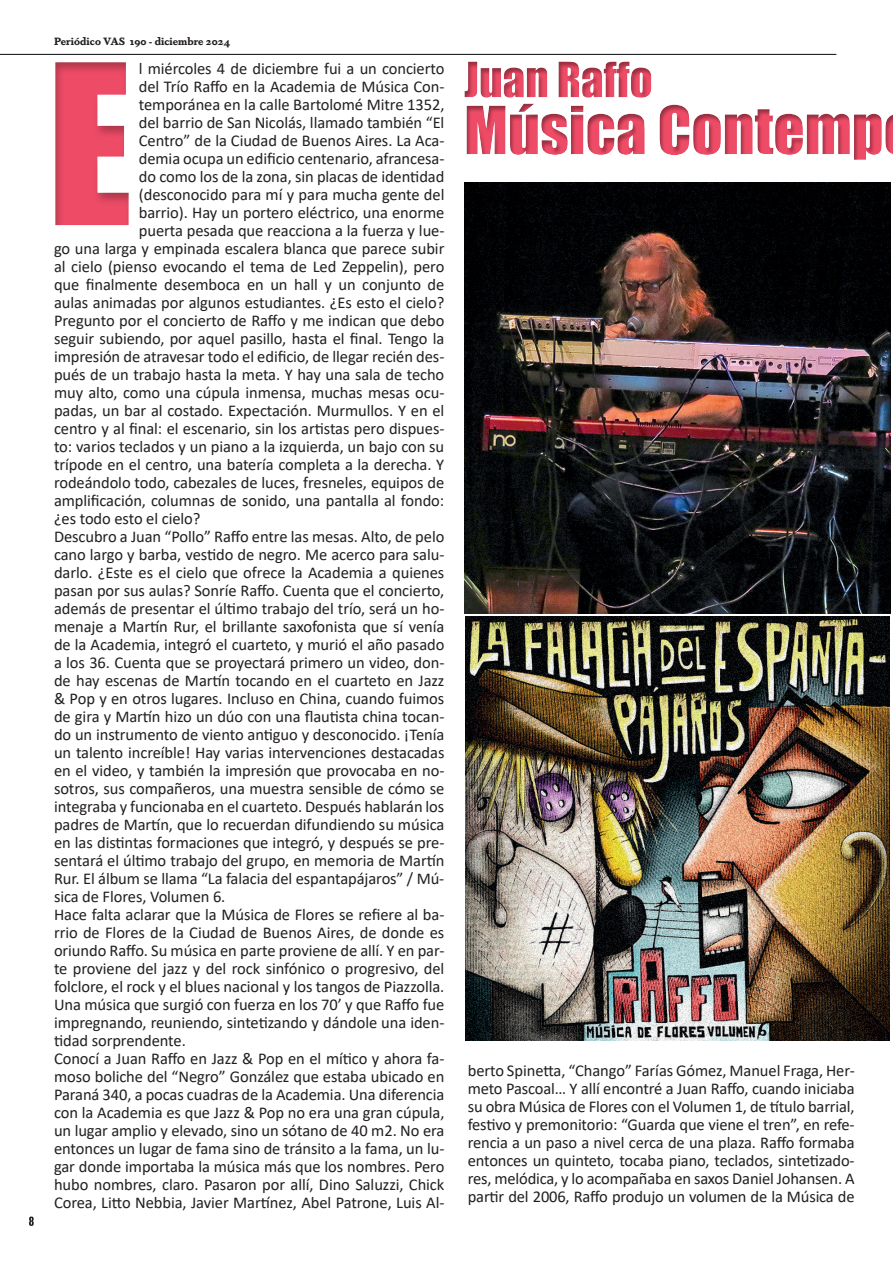
<style>
.page{position:relative;width:893px;height:1263px;background:#fff}
.page>*{position:absolute;margin:0;border:0;box-sizing:border-box;transform-origin:0 0}
.t1{font:206.25px "Impact";color:#ee4b66}
.t2{font:16.5px/18px "Calibri";letter-spacing:-.005em;color:#231f20;text-align:justify}
.t3{font:700 10.5px "Dapifer";color:#231f20}
</style>
<div class="page">
<hr style="left:0;top:54px;width:836px;height:1px;background:#09080b">
<svg style="left:29px;top:1216px;width:5px;height:10px"></svg>
<div style="left:464px;top:60px;width:188px;height:39px;background:#231f20;opacity:.42"></div>
<div style="left:20px;top:0;width:405px;height:295px;background:#fff"></div>
<div style="left:464px;top:103px;width:429px;height:58px;background:#231f20;opacity:.42"></div>
<img style="left:465px;top:617px;width:424px;height:424px">
<img style="left:464px;top:182px;width:427px;height:431px">
<p class="t3" style="left:54px;top:34px;width:178px">Periódico VAS 190 - diciembre 2024</p>
<p class="t2" style="left:139px;top:59px;width:307px">l miércoles 4 de diciembre fui a un concierto</p>
<p class="t2" style="left:139px;top:77px;width:307px">del Trío Raffo en la Academia de Música Con-</p>
<p class="t2" style="left:139px;top:95px;width:307px">temporánea en la calle Bartolomé Mitre 1352,</p>
<p class="t2" style="left:139px;top:113px;width:307px">del barrio de San Nicolás, llamado también “El</p>
<p class="t2" style="left:139px;top:131px;width:307px">Centro” de la Ciudad de Buenos Aires. La Aca-</p>
<p class="t2" style="left:139px;top:149px;width:307px">demia ocupa un edificio centenario, afrancesa-</p>
<p class="t2" style="left:139px;top:167px;width:307px">do como los de la zona, sin placas de identidad</p>
<p class="t2" style="left:139px;top:185px;width:307px">(desconocido para mí y para mucha gente del</p>
<p class="t2" style="left:139px;top:203px;width:307px">barrio). Hay un portero eléctrico, una enorme</p>
<p class="t2" style="left:139px;top:221px;width:307px">puerta pesada que reacciona a la fuerza y lue-</p>
<p class="t2" style="left:54px;top:239px;width:392px">go una larga y empinada escalera blanca que parece subir</p>
<p class="t2" style="left:54px;top:257px;width:392px">al cielo (pienso evocando el tema de Led Zeppelin), pero</p>
<p class="t2" style="left:54px;top:275px;width:392px">que finalmente desemboca en un hall y un conjunto de</p>
<p class="t2" style="left:54px;top:293px;width:392px">aulas animadas por algunos estudiantes. ¿Es esto el cielo?</p>
<p class="t2" style="left:54px;top:311px;width:392px">Pregunto por el concierto de Raffo y me indican que debo</p>
<p class="t2" style="left:54px;top:329px;width:392px">seguir subiendo, por aquel pasillo, hasta el final. Tengo la</p>
<p class="t2" style="left:54px;top:347px;width:392px">impresión de atravesar todo el edificio, de llegar recién des-</p>
<p class="t2" style="left:54px;top:365px;width:392px">pués de un trabajo hasta la meta. Y hay una sala de techo</p>
<p class="t2" style="left:54px;top:383px;width:392px">muy alto, como una cúpula inmensa, muchas mesas ocu-</p>
<p class="t2" style="left:54px;top:401px;width:392px">padas, un bar al costado. Expectación. Murmullos. Y en el</p>
<p class="t2" style="left:54px;top:419px;width:392px">centro y al final: el escenario, sin los artistas pero dispues-</p>
<p class="t2" style="left:54px;top:437px;width:392px">to: varios teclados y un piano a la izquierda, un bajo con su</p>
<p class="t2" style="left:54px;top:455px;width:392px">trípode en el centro, una batería completa a la derecha. Y</p>
<p class="t2" style="left:54px;top:473px;width:392px">rodeándolo todo, cabezales de luces, fresneles, equipos de</p>
<p class="t2" style="left:54px;top:491px;width:392px">amplificación, columnas de sonido, una pantalla al fondo:</p>
<p class="t2" style="left:54px;top:509px;width:148px">¿es todo esto el cielo?</p>
<p class="t2" style="left:54px;top:527px;width:392px">Descubro a Juan “Pollo” Raffo entre las mesas. Alto, de pelo</p>
<p class="t2" style="left:54px;top:545px;width:392px">cano largo y barba, vestido de negro. Me acerco para salu-</p>
<p class="t2" style="left:54px;top:563px;width:392px">darlo. ¿Este es el cielo que ofrece la Academia a quienes</p>
<p class="t2" style="left:54px;top:581px;width:392px">pasan por sus aulas? Sonríe Raffo. Cuenta que el concierto,</p>
<p class="t2" style="left:54px;top:599px;width:392px">además de presentar el último trabajo del trío, será un ho-</p>
<p class="t2" style="left:54px;top:617px;width:392px">menaje a Martín Rur, el brillante saxofonista que sí venía</p>
<p class="t2" style="left:54px;top:635px;width:392px">de la Academia, integró el cuarteto, y murió el año pasado</p>
<p class="t2" style="left:54px;top:653px;width:392px">a los 36. Cuenta que se proyectará primero un video, don-</p>
<p class="t2" style="left:54px;top:671px;width:392px">de hay escenas de Martín tocando en el cuarteto en Jazz</p>
<p class="t2" style="left:54px;top:689px;width:392px">&amp; Pop y en otros lugares. Incluso en China, cuando fuimos</p>
<p class="t2" style="left:54px;top:707px;width:392px">de gira y Martín hizo un dúo con una flautista china tocan-</p>
<p class="t2" style="left:54px;top:725px;width:392px">do un instrumento de viento antiguo y desconocido. ¡Tenía</p>
<p class="t2" style="left:54px;top:743px;width:392px">un talento increíble! Hay varias intervenciones destacadas</p>
<p class="t2" style="left:54px;top:761px;width:392px">en el video, y también la impresión que provocaba en no-</p>
<p class="t2" style="left:54px;top:779px;width:392px">sotros, sus compañeros, una muestra sensible de cómo se</p>
<p class="t2" style="left:54px;top:797px;width:392px">integraba y funcionaba en el cuarteto. Después hablarán los</p>
<p class="t2" style="left:54px;top:815px;width:392px">padres de Martín, que lo recuerdan difundiendo su música</p>
<p class="t2" style="left:54px;top:833px;width:392px">en las distintas formaciones que integró, y después se pre-</p>
<p class="t2" style="left:54px;top:851px;width:392px">sentará el último trabajo del grupo, en memoria de Martín</p>
<p class="t2" style="left:54px;top:869px;width:392px">Rur. El álbum se llama “La falacia del espantapájaros” / Mú-</p>
<p class="t2" style="left:54px;top:887px;width:173px">sica de Flores, Volumen 6.</p>
<p class="t2" style="left:54px;top:905px;width:392px">Hace falta aclarar que la Música de Flores se refiere al ba-</p>
<p class="t2" style="left:54px;top:923px;width:392px">rrio de Flores de la Ciudad de Buenos Aires, de donde es</p>
<p class="t2" style="left:54px;top:941px;width:392px">oriundo Raffo. Su música en parte proviene de allí. Y en par-</p>
<p class="t2" style="left:54px;top:959px;width:392px">te proviene del jazz y del rock sinfónico o progresivo, del</p>
<p class="t2" style="left:54px;top:977px;width:392px">folclore, el rock y el blues nacional y los tangos de Piazzolla.</p>
<p class="t2" style="left:54px;top:995px;width:392px">Una música que surgió con fuerza en los 70’ y que Raffo fue</p>
<p class="t2" style="left:54px;top:1013px;width:392px">impregnando, reuniendo, sintetizando y dándole una iden-</p>
<p class="t2" style="left:54px;top:1031px;width:133px">tidad sorprendente.</p>
<p class="t2" style="left:54px;top:1049px;width:392px">Conocí a Juan Raffo en Jazz &amp; Pop en el mítico y ahora fa-</p>
<p class="t2" style="left:54px;top:1067px;width:392px">moso boliche del “Negro” González que estaba ubicado en</p>
<p class="t2" style="left:54px;top:1085px;width:392px">Paraná 340, a pocas cuadras de la Academia. Una diferencia</p>
<p class="t2" style="left:54px;top:1103px;width:392px">con la Academia es que Jazz &amp; Pop no era una gran cúpula,</p>
<p class="t2" style="left:54px;top:1121px;width:392px">un lugar amplio y elevado, sino un sótano de 40 m2. No era</p>
<p class="t2" style="left:54px;top:1139px;width:392px">entonces un lugar de fama sino de tránsito a la fama, un lu-</p>
<p class="t2" style="left:54px;top:1157px;width:392px">gar donde importaba la música más que los nombres. Pero</p>
<p class="t2" style="left:54px;top:1175px;width:392px">hubo nombres, claro. Pasaron por allí, Dino Saluzzi, Chick</p>
<p class="t2" style="left:54px;top:1193px;width:392px">Corea, Litto Nebbia, Javier Martínez, Abel Patrone, Luis Al-</p>
<h1 class="t1" style="left:47px;top:-16px;width:87px">E</h1>
<p class="t2" style="left:468px;top:1061px;width:388px">berto Spinetta, “Chango” Farías Gómez, Manuel Fraga, Her&shy;meto Pascoal… Y allí encontré a Juan Raffo, cuando iniciaba su obra Música de Flores con el Volumen 1, de título barrial, festivo y premonitorio: “Guarda que viene el tren”, en refe&shy;rencia a un paso a nivel cerca de una plaza. Raffo formaba entonces un quinteto, tocaba piano, teclados, sintetizado&shy;res, melódica, y lo acompañaba en saxos Daniel Johansen. A partir del 2006, Raffo produjo un volumen de la Música de</p>
</div>
